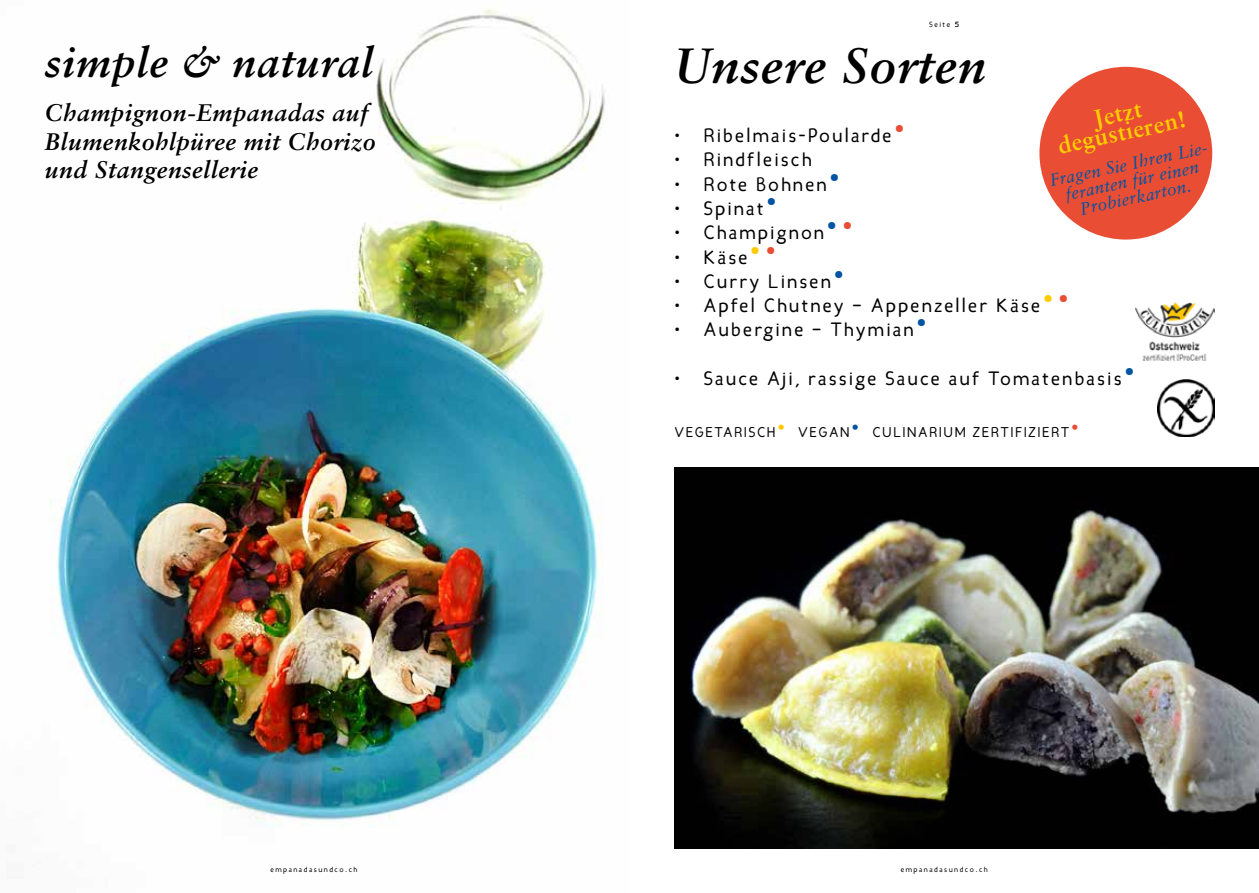
<style>
.page{position:relative;width:1259px;height:893px;background:#fff}
.page>*{position:absolute;margin:0;border:0;box-sizing:border-box;transform-origin:0 0}
.t1{font:italic 700 49.5px "Sabon";letter-spacing:.02em;color:#000}
.t2{font:italic 700 42px "Sabon";letter-spacing:.02em;color:#000}
.t3{font:italic 700 24px/28.8px "Sabon";letter-spacing:.02em;color:#000}
.t4{font:700 24px/19px "Sabon";color:#fc0;text-align:center}
.t5{font:19.35px "Candela";letter-spacing:.11em;color:#000}
.t6{font:italic 16.95px/17px "Sabon";color:#0054a3;text-align:center}
.t7{font:14.1px "Candela";letter-spacing:.11em;color:#000}
.t8{font:7.5px "Candela";letter-spacing:.2em;color:#000}
.s1{font-weight:700}
.s2{font-size:38.85px;color:#e94d33}
.s3{font-size:38.85px;color:#0054a3}
.s4{font-size:38.85px;color:#ffcb00}
.s5{font-size:28.35px;color:#ffcb00}
.s6{font-size:28.35px;color:#0054a3}
.s7{font-size:28.35px;color:#e94d33}
</style>
<div class="page">
<img style="left:1157px;top:379px;width:57px;height:58px">
<img style="left:1136px;top:303px;width:78px;height:58px">
<img style="left:674px;top:468px;width:585px;height:380px">
<div style="left:1039px;top:67px;width:173px;height:173px;background:#e94d33;border-radius:50%"></div>
<img style="left:50px;top:9px;width:555px;height:817px">
<p class="t8" style="left:929px;top:19px;width:32px">Seite <span class="s1">5</span></p>
<h2 class="t2" style="left:45px;top:37px;width:330px">simple &amp; natural</h2>
<h1 class="t1" style="left:674px;top:35px;width:313px">Unsere Sorten</h1>
<p class="t3" style="left:45px;top:98px;width:332px">Champignon-Empanadas auf<br>Blumenkohlpüree mit Chorizo und Stangensellerie</p>
<p class="t4" style="left:1052px;top:117px;width:132px;rotate:-12deg">Jetzt degustieren!</p>
<p class="t5" style="left:674px;top:123px;width:232px">• Ribelmais-Poularde<span class="s2">•</span></p>
<p class="t5" style="left:674px;top:147px;width:139px">• Rindfleisch</p>
<p class="t5" style="left:674px;top:171px;width:167px">• Rote Bohnen<span class="s3">•</span></p>
<p class="t5" style="left:674px;top:196px;width:104px">• Spinat<span class="s3">•</span></p>
<p class="t5" style="left:674px;top:220px;width:180px">• Champignon<span class="s3">•</span><span class="s2">•</span></p>
<p class="t5" style="left:674px;top:244px;width:104px">• Käse<span class="s4">•</span><span class="s2">•</span></p>
<p class="t5" style="left:674px;top:269px;width:172px">• Curry Linsen<span class="s3">•</span></p>
<p class="t5" style="left:674px;top:293px;width:396px">• Apfel Chutney – Appenzeller Käse<span class="s4">•</span><span class="s2">•</span></p>
<p class="t5" style="left:674px;top:317px;width:254px">• Aubergine – Thymian<span class="s3">•</span></p>
<p class="t5" style="left:674px;top:366px;width:462px">• Sauce Aji, rassige Sauce auf Tomatenbasis<span class="s3">•</span></p>
<p class="t6" style="left:1048px;top:172px;width:162px;rotate:-12deg">Fragen Sie Ihren Lie&shy;feranten für einen<br>Probierkarton.</p>
<p class="t8" style="left:270px;top:864px;width:88px">empanadasundco.ch</p>
<p class="t7" style="left:674px;top:423px;width:406px">VEGETARISCH<span class="s5">•</span> VEGAN<span class="s6">•</span> CULINARIUM ZERTIFIZIERT<span class="s7">•</span></p>
<p class="t8" style="left:900px;top:864px;width:88px">empanadasundco.ch</p>
</div>
